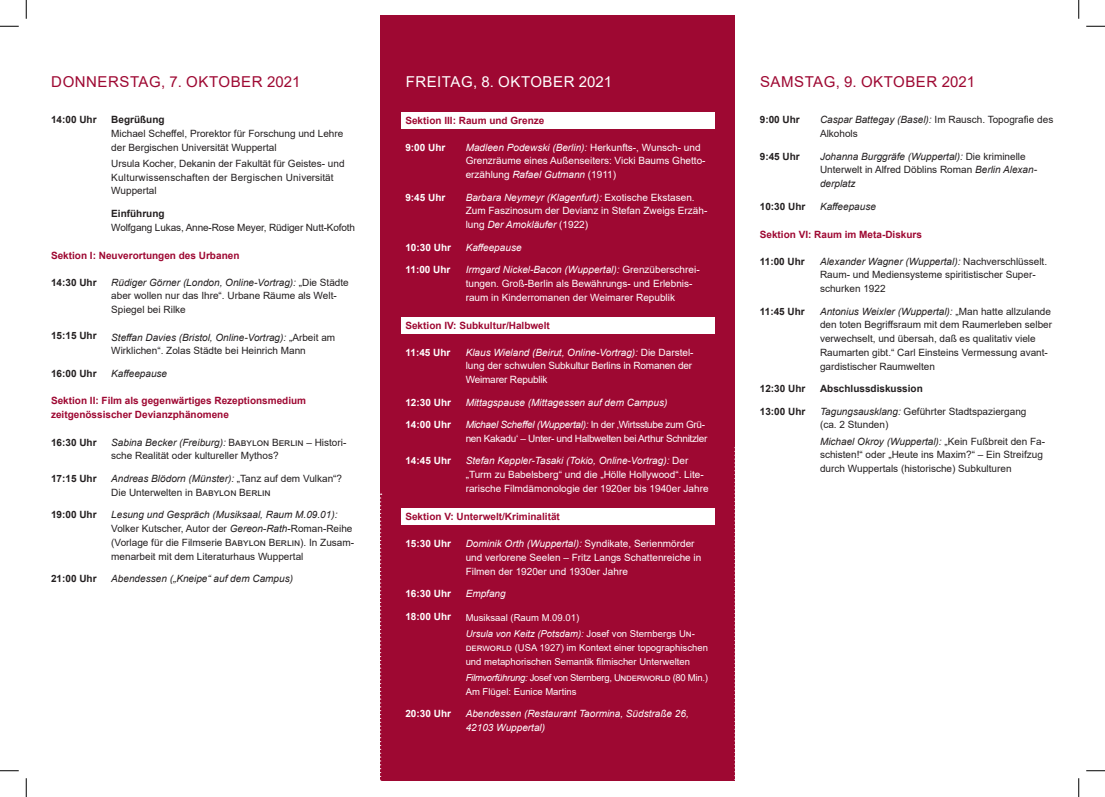
<style>
.page{position:relative;width:1105px;height:797px;background:#fff}
.page>*{position:absolute;margin:0;border:0;box-sizing:border-box;transform-origin:0 0}
.t1{font:15px "Arial";letter-spacing:.035em;color:#9e0832}
.t2{font:15px "Arial";letter-spacing:.035em;color:#fff}
.t3{font:10px/13.8px "Arial";color:#231f20}
.t4{font:10px/13.8px "Arial";color:#fff}
.t5{font:700 10px "Arial";color:#9e0832}
.t6{font:italic 10px/13.8px "Arial";color:#231f20}
.t7{font:700 10px "Arial";color:#231f20}
.t8{font:italic 10px/13.8px "Arial";color:#fff}
.t9{font:10px/13.8px "Arial";letter-spacing:-.02em;color:#fff}
.t10{font:10px/13.8px "Arial";letter-spacing:-.03em;color:#fff}
.t11{font:700 10px "Arial";color:#fff}
.t12{font:9.5px/13.8px "Arial";color:#fff}
.t13{font:9.5px "Arial";letter-spacing:-.03em;color:#fff}
.s1{font-style:italic}
.s2{font-style:normal}
</style>
<div class="page">
<div style="left:381px;top:16px;width:354px;height:765px;background:#9e0832"></div>
<svg style="left:380px;top:493px;width:2px;height:288px"></svg>
<svg style="left:734px;top:447px;width:1px;height:333px"></svg>
<div style="left:401px;top:112px;width:314px;height:17px;background:#fff"></div>
<div style="left:401px;top:317px;width:314px;height:17px;background:#fff"></div>
<div style="left:401px;top:508px;width:314px;height:17px;background:#fff"></div>
<svg style="left:0;top:25px;width:19px;height:2px"></svg>
<svg style="left:1086px;top:25px;width:19px;height:2px"></svg>
<svg style="left:0;top:770px;width:19px;height:1px"></svg>
<svg style="left:1086px;top:770px;width:19px;height:1px"></svg>
<svg style="left:25px;top:0;width:2px;height:19px"></svg>
<svg style="left:25px;top:778px;width:2px;height:19px"></svg>
<svg style="left:1078px;top:0;width:1px;height:19px"></svg>
<svg style="left:1078px;top:778px;width:1px;height:19px"></svg>
<p class="t1" style="left:51px;top:71px;width:251px">DONNERSTAG, 7. OKTOBER 2021</p>
<p class="t7" style="left:51px;top:112px;width:47px">14:00 Uhr</p>
<p class="t7" style="left:111px;top:112px;width:55px">Begrüßung</p>
<p class="t3" style="left:111px;top:126px;width:234px">Michael Scheffel, Prorektor für Forschung und Lehre der Bergischen Universität Wuppertal</p>
<p class="t3" style="left:111px;top:156px;width:235px">Ursula Kocher, Dekanin der Fakultät für Geistes- und<br>Kulturwissenschaften der Bergischen Universität<br>Wuppertal</p>
<p class="t7" style="left:111px;top:206px;width:55px">Einführung</p>
<p class="t3" style="left:111px;top:220px;width:245px">Wolfgang Lukas, Anne-Rose Meyer, Rüdiger Nutt-Kofoth</p>
<p class="t5" style="left:51px;top:248px;width:190px">Sektion I: Neuverortungen des Urbanen</p>
<p class="t7" style="left:51px;top:275px;width:47px">14:30 Uhr</p>
<p class="t7" style="left:51px;top:329px;width:47px">15:15 Uhr</p>
<p class="t7" style="left:51px;top:366px;width:47px">16:00 Uhr</p>
<p class="t3" style="left:111px;top:275px;width:239px"><span class="s1">Rüdiger Görner (London, Online-Vortrag):</span> „Die Städte aber wollen nur das Ihre“. Urbane Räume als Welt-<br>Spiegel bei Rilke</p>
<p class="t3" style="left:111px;top:330px;width:225px"><span class="s1">Steffan Davies (Bristol, Online-Vortrag):</span> „Arbeit am<br>Wirklichen“. Zolas Städte bei Heinrich Mann</p>
<p class="t6" style="left:111px;top:367px;width:57px">Kaffeepause</p>
<p class="t5" style="left:51px;top:393px;width:257px">Sektion II: Film als gegenwärtiges Rezeptionsmedium</p>
<p class="t5" style="left:51px;top:407px;width:179px">zeitgenössischer Devianzphänomene</p>
<p class="t7" style="left:51px;top:435px;width:47px">16:30 Uhr</p>
<p class="t7" style="left:51px;top:471px;width:47px">17:15 Uhr</p>
<p class="t7" style="left:51px;top:507px;width:47px">19:00 Uhr</p>
<p class="t7" style="left:51px;top:571px;width:47px">21:00 Uhr</p>
<p class="t3" style="left:111px;top:435px;width:237px"><span class="s1">Sabina Becker (Freiburg):</span> Babylon Berlin – Histori&shy;sche Realität oder kultureller Mythos?</p>
<p class="t3" style="left:111px;top:471px;width:232px"><span class="s1">Andreas Blödorn (Münster):</span> „Tanz auf dem Vulkan“?<br>Die Unterwelten in Babylon Berlin</p>
<p class="t3" style="left:111px;top:508px;width:244px"><span class="s1">Lesung und Gespräch (Musiksaal, Raum M.09.01):<br></span>Volker Kutscher, Autor der <span class="s1">Gereon</span>-<span class="s1">Rath</span>-Roman-Reihe (Vorlage für die Filmserie Babylon Berlin). In Zusam&shy;menarbeit mit dem Literaturhaus Wuppertal</p>
<p class="t6" style="left:111px;top:572px;width:183px">Abendessen („Kneipe“ auf dem Campus)</p>
<p class="t2" style="left:406px;top:71px;width:208px">FREITAG, 8. OKTOBER 2021</p>
<p class="t5" style="left:405px;top:113px;width:140px">Sektion III: Raum und Grenze</p>
<p class="t4" style="left:466px;top:140px;width:241px"><span class="s1">Madleen Podewski (Berlin):</span> Herkunfts-, Wunsch- und<br>Grenzräume eines Außenseiters: Vicki Baums Ghetto&shy;erzählung <span class="s1">Rafael Gutmann</span> (1911)</p>
<p class="t4" style="left:466px;top:190px;width:243px"><span class="s1">Barbara Neymeyr (Klagenfurt):</span> Exotische Ekstasen.<br>Zum Faszinosum der Devianz in Stefan Zweigs Erzäh&shy;lung <span class="s1">Der Amokläufer</span> (1922)</p>
<p class="t8" style="left:466px;top:240px;width:57px">Kaffeepause</p>
<p class="t4" style="left:466px;top:263px;width:235px"><span class="s1">Irmgard Nickel-Bacon (Wuppertal):</span> Grenzüberschrei&shy;tungen. Groß-Berlin als Bewährungs- und Erlebnis&shy;raum in Kinderromanen der Weimarer Republik</p>
<p class="t11" style="left:405px;top:140px;width:42px">9:00 Uhr</p>
<p class="t11" style="left:405px;top:190px;width:42px">9:45 Uhr</p>
<p class="t11" style="left:405px;top:240px;width:47px">10:30 Uhr</p>
<p class="t11" style="left:405px;top:262px;width:47px">11:00 Uhr</p>
<p class="t5" style="left:405px;top:318px;width:146px">Sektion IV: Subkultur/Halbwelt</p>
<p class="t11" style="left:405px;top:345px;width:47px">11:45 Uhr</p>
<p class="t11" style="left:405px;top:395px;width:47px">12:30 Uhr</p>
<p class="t11" style="left:405px;top:417px;width:47px">14:00 Uhr</p>
<p class="t11" style="left:405px;top:454px;width:47px">14:45 Uhr</p>
<p class="t9" style="left:466px;top:345px;width:229px"><span class="s1">Klaus Wieland (Beirut, Online-Vortrag):</span> Die Darstel&shy;lung der schwulen Subkultur Berlins in Romanen der<br>Weimarer Republik</p>
<p class="t8" style="left:466px;top:395px;width:203px">Mittagspause (Mittagessen auf dem Campus)</p>
<p class="t10" style="left:466px;top:418px;width:243px"><span class="s1">Michael Scheffel (Wuppertal):</span> In der ‚Wirtsstube zum Grü&shy;nen Kakadu‘ – Unter- und Halbwelten bei Arthur Schnitzler</p>
<p class="t4" style="left:466px;top:454px;width:244px"><span class="s1">Stefan Keppler-Tasaki (Tokio, Online-Vortrag):</span> Der „Turm zu Babelsberg“ und die „Hölle Hollywood“. Lite&shy;rarische Filmdämonologie der 1920er bis 1940er Jahre</p>
<p class="t5" style="left:405px;top:509px;width:156px">Sektion V: Unterwelt/Kriminalität</p>
<p class="t11" style="left:405px;top:536px;width:47px">15:30 Uhr</p>
<p class="t11" style="left:405px;top:586px;width:47px">16:30 Uhr</p>
<p class="t11" style="left:405px;top:609px;width:47px">18:00 Uhr</p>
<p class="t11" style="left:405px;top:706px;width:47px">20:30 Uhr</p>
<p class="t4" style="left:466px;top:536px;width:237px"><span class="s1">Dominik Orth (Wuppertal):</span> Syndikate, Serienmörder und verlorene Seelen – Fritz Langs Schattenreiche in<br>Filmen der 1920er und 1930er Jahre</p>
<p class="t8" style="left:466px;top:587px;width:42px">Empfang</p>
<p class="t12" style="left:466px;top:610px;width:115px">Musiksaal (Raum M.09.01)</p>
<p class="t12" style="left:466px;top:626px;width:244px"><span class="s1">Ursula von Keitz (Potsdam):</span> Josef von Sternbergs Un&shy;derworld (USA 1927) im Kontext einer topographischen und metaphorischen Semantik filmischer Unterwelten</p>
<p class="t13" style="left:466px;top:671px;width:244px"><span class="s1">Filmvorführung:</span> Josef von Sternberg, Underworld (80 Min.)</p>
<p class="t12" style="left:466px;top:684px;width:112px">Am Flügel: Eunice Martins</p>
<p class="t8" style="left:466px;top:707px;width:225px">Abendessen (Restaurant Taormina, Südstraße 26,<br>42103 Wuppertal)</p>
<p class="t1" style="left:760px;top:71px;width:216px">SAMSTAG, 9. OKTOBER 2021</p>
<p class="t7" style="left:760px;top:113px;width:42px">9:00 Uhr</p>
<p class="t7" style="left:760px;top:149px;width:42px">9:45 Uhr</p>
<p class="t3" style="left:820px;top:113px;width:235px"><span class="s1">Caspar Battegay (Basel):</span> Im Rausch. Topografie des<br>Alkohols</p>
<p class="t6" style="left:820px;top:149px;width:218px">Johanna Burggräfe (Wuppertal): <span class="s2">Die kriminelle<br>Unterwelt in Alfred Döblins Roman</span> Berlin Alexan&shy;derplatz</p>
<p class="t6" style="left:820px;top:199px;width:57px">Kaffeepause</p>
<p class="t7" style="left:760px;top:199px;width:47px">10:30 Uhr</p>
<p class="t5" style="left:760px;top:227px;width:164px">Sektion VI: Raum im Meta-Diskurs</p>
<p class="t7" style="left:760px;top:254px;width:47px">11:00 Uhr</p>
<p class="t7" style="left:760px;top:304px;width:47px">11:45 Uhr</p>
<p class="t7" style="left:760px;top:381px;width:47px">12:30 Uhr</p>
<p class="t7" style="left:760px;top:404px;width:47px">13:00 Uhr</p>
<p class="t3" style="left:820px;top:254px;width:229px"><span class="s1">Alexander Wagner (Wuppertal):</span> Nachverschlüsselt.<br>Raum- und Mediensysteme spiritistischer Super&shy;schurken 1922</p>
<p class="t6" style="left:820px;top:304px;width:233px">Antonius Weixler (Wuppertal): <span class="s2">„Man hatte allzulande</span></p>
<p class="t3" style="left:820px;top:318px;width:234px">den toten Begriffsraum mit dem Raumerleben selber verwechselt, und übersah, daß es qualitativ viele Raumarten gibt.“ Carl Einsteins Vermessung avant&shy;gardistischer Raumwelten</p>
<p class="t7" style="left:820px;top:381px;width:104px">Abschlussdiskussion</p>
<p class="t3" style="left:820px;top:404px;width:208px"><span class="s1">Tagungsausklang:</span> Geführter Stadtspaziergang</p>
<p class="t3" style="left:820px;top:418px;width:70px">(ca. 2 Stunden)</p>
<p class="t3" style="left:820px;top:434px;width:227px"><span class="s1">Michael Okroy (Wuppertal):</span> „Kein Fußbreit den Fa&shy;schisten!“ oder „Heute ins Maxim?“ – Ein Streifzug durch Wuppertals (historische) Subkulturen</p>
</div>
